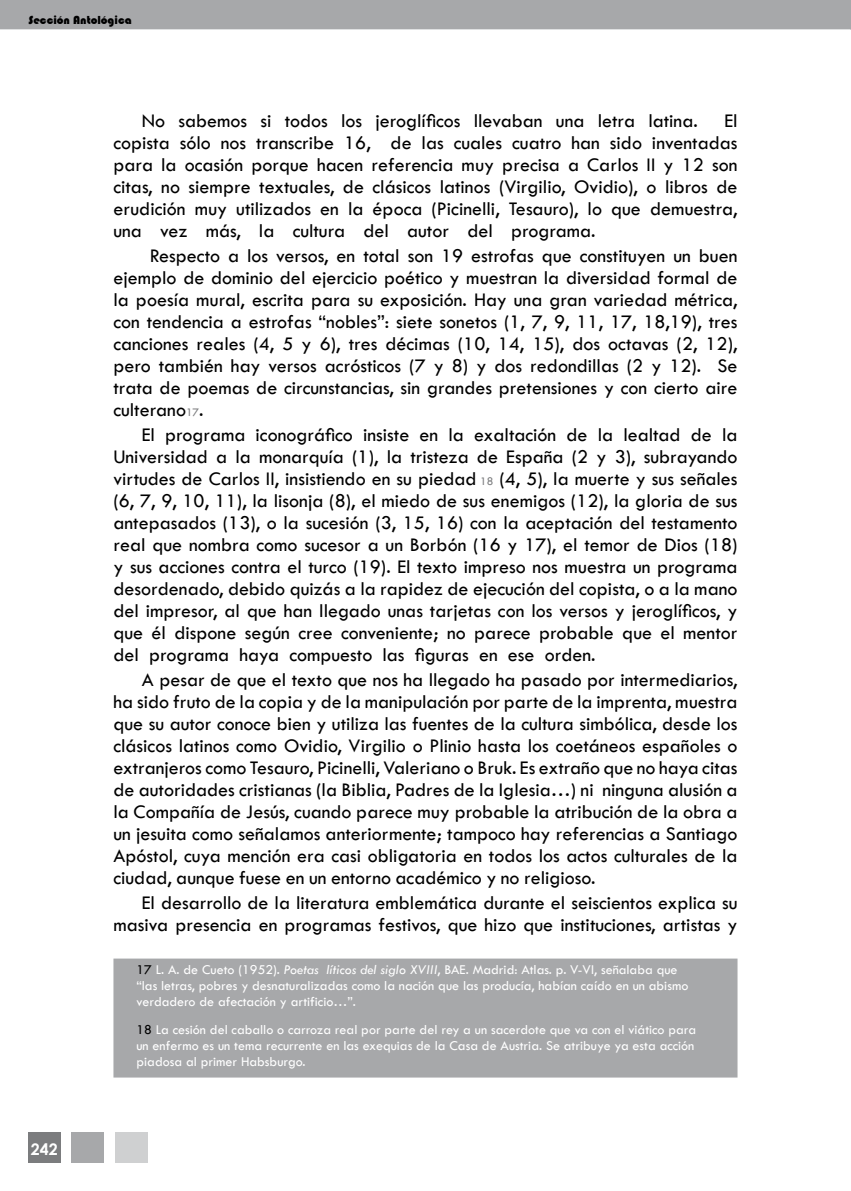
<style>
.page{position:relative;width:851px;height:1191px;background:#fff}
.page>*{position:absolute;margin:0;border:0;box-sizing:border-box;transform-origin:0 0}
.t1{font:20px/22px "Tw Cen";color:#000;text-align:justify}
.t2{font:700 16px "Century Gothic";color:#fff}
.t3{font:14px/16px "Tw Cen";color:#fff}
.t4{font:12px "Bauhaus 93";color:#000}
.s1{font-size:12px;color:#7b7c7e}
.s2{color:#000}
.s3{font-style:italic}
</style>
<div class="page">
<div style="left:0;top:0;width:850px;height:28px;background:#a7a8aa"></div>
<div style="left:0;top:0;width:850px;height:29px;border:2px solid #a7a8aa"></div>
<div style="left:28px;top:1132px;width:32px;height:30px;background:#7b7c7e"></div>
<div style="left:72px;top:1132px;width:32px;height:30px;background:#a7a8aa"></div>
<div style="left:115px;top:1132px;width:32px;height:30px;background:#cfd0d1"></div>
<svg style="left:849px;top:0;width:2px;height:29px"></svg>
<div style="left:116px;top:961px;width:618px;height:113px;background:#a7a8aa"></div>
<div style="left:113px;top:958px;width:624px;height:119px;border:6px solid #a7a8aa"></div>
<p class="t4" style="left:28px;top:13px;width:105px">Sección Antológica</p>
<p class="t1" style="left:142px;top:110px;width:557px">No sabemos si todos los jeroglíficos llevaban una letra latina.</p>
<p class="t1" style="left:113px;top:110px;width:625px;text-indent:610px">El copista sólo nos transcribe 16, de las cuales cuatro han sido inventadas para la ocasión porque hacen referencia muy precisa a Carlos II y 12 son citas, no siempre textuales, de clásicos latinos (Virgilio, Ovidio), o libros de erudición muy utilizados en la época (Picinelli, Tesauro), lo que demuestra, una vez más, la cultura del autor del programa.</p>
<p class="t1" style="left:113px;top:245px;width:625px;text-indent:36px">Respecto a los versos, en total son 19 estrofas que constituyen un buen ejemplo de dominio del ejercicio poético y muestran la diversidad formal de la poesía mural, escrita para su exposición. Hay una gran variedad métrica, con tendencia a estrofas “nobles”: siete sonetos (1, 7, 9, 11, 17, 18,19), tres canciones reales (4, 5 y 6), tres décimas (10, 14, 15), dos octavas (2, 12), pero también hay versos acrósticos (7 y 8) y dos redondillas (2 y 12). Se trata de poemas de circunstancias, sin grandes pretensiones y con cierto aire culterano<span class="s1">17</span>.</p>
<p class="t1" style="left:113px;top:423px;width:625px;text-indent:28px">El programa iconográfico insiste en la exaltación de la lealtad de la Universidad a la monarquía (1), la tristeza de España (2 y 3), subrayando virtudes de Carlos II, insistiendo en su piedad <span class="s1">18</span> (4, 5), la muerte y sus señales (6, 7, 9, 10, 11), la lisonja (8), el miedo de sus enemigos (12), la gloria de sus antepasados (13), o la sucesión (3, 15, 16) con la aceptación del testamento real que nombra como sucesor a un Borbón (16 y 17), el temor de Dios (18) y sus acciones contra el turco (19). El texto impreso nos muestra un programa desordenado, debido quizás a la rapidez de ejecución del copista, o a la mano del impresor, al que han llegado unas tarjetas con los versos y jeroglíficos, y que él dispone según cree conveniente; no parece probable que el mentor del programa haya compuesto las figuras en ese orden.</p>
<p class="t1" style="left:113px;top:668px;width:625px;text-indent:28px">A pesar de que el texto que nos ha llegado ha pasado por intermediarios, ha sido fruto de la copia y de la manipulación por parte de la imprenta, muestra que su autor conoce bien y utiliza las fuentes de la cultura simbólica, desde los clásicos latinos como Ovidio, Virgilio o Plinio hasta los coetáneos españoles o extranjeros como Tesauro, Picinelli, Valeriano o Bruk. Es extraño que no haya citas de autoridades cristianas (la Biblia, Padres de la Iglesia…) ni ninguna alusión a la Compañía de Jesús, cuando parece muy probable la atribución de la obra a un jesuita como señalamos anteriormente; tampoco hay referencias a Santiago Apóstol, cuya mención era casi obligatoria en todos los actos culturales de la ciudad, aunque fuese en un entorno académico y no religioso.</p>
<p class="t1" style="left:113px;top:891px;width:625px;text-align:right">El desarrollo de la literatura emblemática durante el seiscientos explica su masiva presencia en programas festivos, que hizo que instituciones, artistas y</p>
<p class="t2" style="left:31px;top:1136px;width:28px">242</p>
<p class="t3" style="left:136px;top:961px;width:553px"><span class="s2">17</span> L. A. de Cueto (1952). <span class="s3">Poetas líticos del siglo XVIII</span>, BAE. Madrid: Atlas. p. V-VI, señalaba que “las letras, pobres y desnaturalizadas como la nación que las producía, habían caído en un abismo verdadero de afectación y artificio…”.</p>
<p class="t3" style="left:136px;top:1021px;width:561px"><span class="s2">18</span> La cesión del caballo o carroza real por parte del rey a un sacerdote que va con el viático para un enfermo es un tema recurrente en las exequias de la Casa de Austria. Se atribuye ya esta acción piadosa al primer Habsburgo.</p>
</div>
